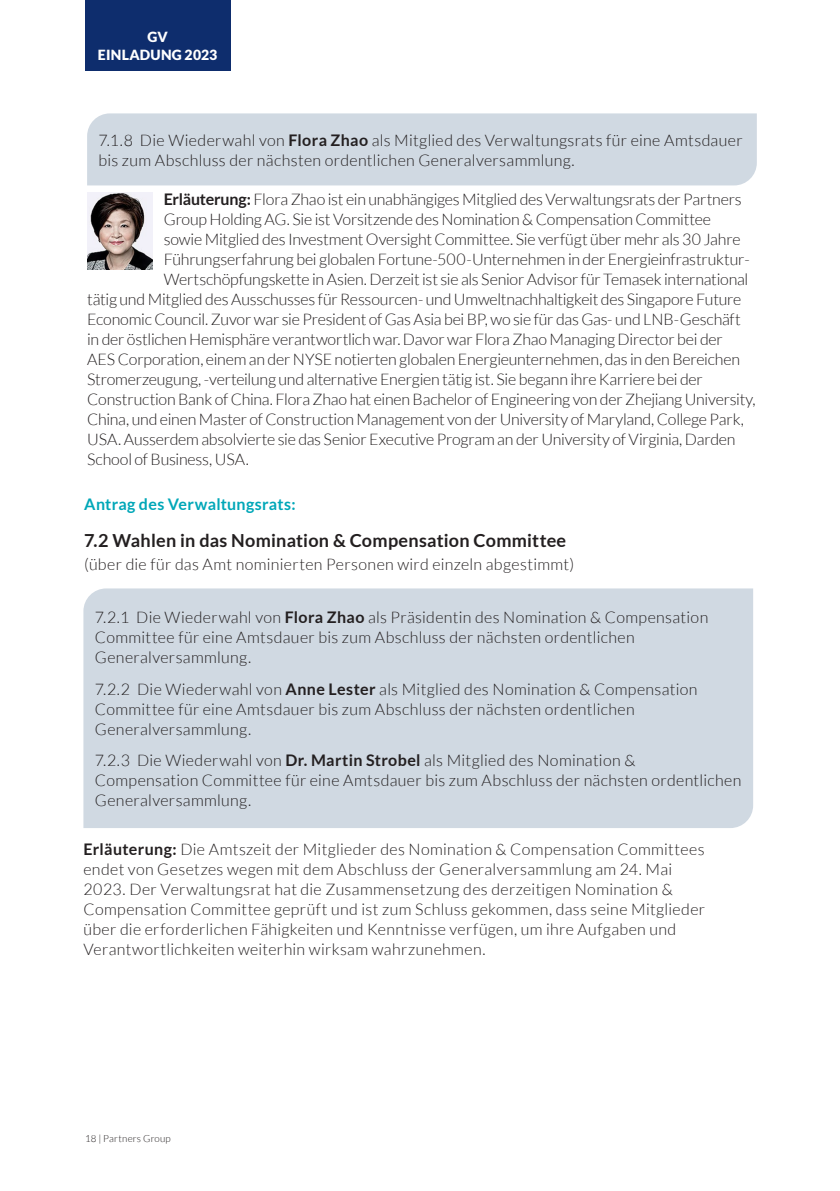
<style>
.page{position:relative;width:840px;height:1191px;background:#fff}
.page>*{position:absolute;margin:0;border:0;box-sizing:border-box;transform-origin:0 0}
.t1{font:700 18px "Lato";letter-spacing:.015em;color:#231f20}
.t2{font:300 16px/20px "Lato";letter-spacing:.005em;color:#231f20}
.t3{font:300 16px "Lato";letter-spacing:-.015em;color:#231f20}
.t4{font:700 16px "Lato";letter-spacing:.02em;color:#00a7b8}
.t5{font:900 14px/17.8px "Lato";letter-spacing:.015em;color:#fff;text-align:center}
.t6{font:300 9.8px "Lato";letter-spacing:.02em;color:#231f20}
.s1{font-weight:700}
</style>
<div class="page">
<div style="left:85px;top:0;width:145px;height:71px;background:#0e2d6d"></div>
<div style="left:83px;top:588px;width:669px;height:240px;background:#d0d9e2"></div>
<div style="left:87px;top:113px;width:669px;height:72px;background:#d0d9e2"></div>
<img style="left:87px;top:192px;width:65px;height:78px">
<p class="t5" style="left:98px;top:28px;width:121px">GV<br>EINLADUNG 2023</p>
<p class="t2" style="left:98px;top:130px;width:645px">7.1.8 Die Wiederwahl von <span class="s1">Flora Zhao</span> als Mitglied des Verwaltungsrats für eine Amtsdauer bis zum Abschluss der nächsten ordentlichen Generalversammlung.</p>
<p class="t3" style="left:164px;top:191px;width:579px"><span class="s1">Erläuterung:</span> Flora Zhao ist ein unabhängiges Mitglied des Verwaltungsrats der Partners</p>
<p class="t3" style="left:164px;top:211px;width:548px">Group Holding AG. Sie ist Vorsitzende des Nomination &amp; Compensation Committee</p>
<p class="t3" style="left:164px;top:231px;width:578px">sowie Mitglied des Investment Oversight Committee. Sie verfügt über mehr als 30 Jahre</p>
<p class="t3" style="left:164px;top:251px;width:587px">Führungserfahrung bei globalen Fortune-500-Unternehmen in der Energieinfrastruktur-</p>
<p class="t3" style="left:164px;top:271px;width:585px">Wertschöpfungskette in Asien. Derzeit ist sie als Senior Advisor für Temasek international</p>
<p class="t3" style="left:87px;top:291px;width:655px">tätig und Mitglied des Ausschusses für Ressourcen- und Umweltnachhaltigkeit des Singapore Future</p>
<p class="t3" style="left:87px;top:311px;width:654px">Economic Council. Zuvor war sie President of Gas Asia bei BP, wo sie für das Gas- und LNB-Geschäft</p>
<p class="t3" style="left:87px;top:331px;width:636px">in der östlichen Hemisphäre verantwortlich war. Davor war Flora Zhao Managing Director bei der</p>
<p class="t3" style="left:87px;top:351px;width:654px">AES Corporation, einem an der NYSE notierten globalen Energieunternehmen, das in den Bereichen</p>
<p class="t3" style="left:87px;top:371px;width:617px">Stromerzeugung, -verteilung und alternative Energien tätig ist. Sie begann ihre Karriere bei der</p>
<p class="t3" style="left:87px;top:391px;width:669px">Construction Bank of China. Flora Zhao hat einen Bachelor of Engineering von der Zhejiang University,</p>
<p class="t3" style="left:87px;top:411px;width:657px">China, und einen Master of Construction Management von der University of Maryland, College Park,</p>
<p class="t3" style="left:87px;top:431px;width:649px">USA. Ausserdem absolvierte sie das Senior Executive Program an der University of Virginia, Darden</p>
<p class="t2" style="left:87px;top:449px;width:163px">School of Business, USA.</p>
<p class="t4" style="left:84px;top:495px;width:213px">Antrag des Verwaltungsrats:</p>
<p class="t1" style="left:84px;top:530px;width:483px">7.2 Wahlen in das Nomination &amp; Compensation Committee</p>
<p class="t2" style="left:84px;top:554px;width:491px">(über die für das Amt nominierten Personen wird einzeln abgestimmt)</p>
<p class="t2" style="left:95px;top:607px;width:614px">7.2.1 Die Wiederwahl von <span class="s1">Flora Zhao</span> als Präsidentin des Nomination &amp; Compensation<br>Committee für eine Amtsdauer bis zum Abschluss der nächsten ordentlichen<br>Generalversammlung.</p>
<p class="t2" style="left:95px;top:679px;width:604px">7.2.2 Die Wiederwahl von <span class="s1">Anne Lester</span> als Mitglied des Nomination &amp; Compensation<br>Committee für eine Amtsdauer bis zum Abschluss der nächsten ordentlichen<br>Generalversammlung.</p>
<p class="t2" style="left:95px;top:750px;width:647px">7.2.3 Die Wiederwahl von <span class="s1">Dr. Martin Strobel</span> als Mitglied des Nomination &amp;<br>Compensation Committee für eine Amtsdauer bis zum Abschluss der nächsten ordentlichen<br>Generalversammlung.</p>
<p class="t2" style="left:83px;top:839px;width:623px"><span class="s1">Erläuterung:</span> Die Amtszeit der Mitglieder des Nomination &amp; Compensation Committees endet von Gesetzes wegen mit dem Abschluss der Generalversammlung am 24. Mai 2023. Der Verwaltungsrat hat die Zusammensetzung des derzeitigen Nomination &amp; Compensation Committee geprüft und ist zum Schluss gekommen, dass seine Mitglieder über die erforderlichen Fähigkeiten und Kenntnisse verfügen, um ihre Aufgaben und Verantwortlichkeiten weiterhin wirksam wahrzunehmen.</p>
<p class="t6" style="left:85px;top:1133px;width:87px">18 | Partners Group</p>
</div>
